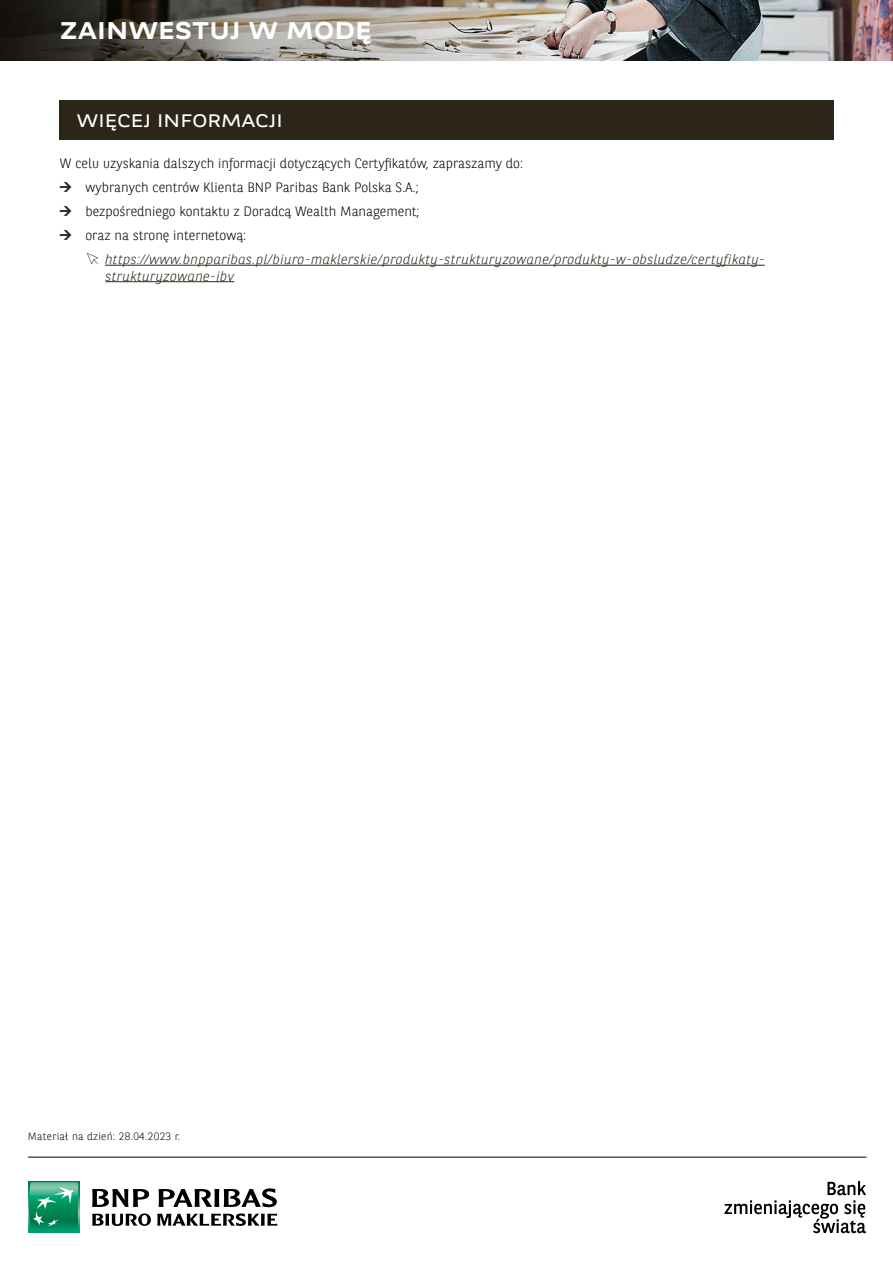
<style>
.page{position:relative;width:893px;height:1263px;background:#fff}
.page>*{position:absolute;margin:0;border:0;box-sizing:border-box;transform-origin:0 0}
.t1{font:700 24px "BNPP Expanded Sans";letter-spacing:.01em;color:#fff}
.t2{font:18px "BNPP Expanded Sans";letter-spacing:.01em;color:#fff}
.t3{font:300 13.5px/24px "BNPP Sans";color:#000}
.t4{font:italic 300 13.5px/16.5px "BNPP Sans";letter-spacing:.03em;color:#2d2618}
.t5{font:300 10.5px "BNPP Sans";letter-spacing:.03em;color:#000}
</style>
<div class="page">
<img style="left:0;top:0;width:893px;height:60px">
<div style="left:59px;top:101px;width:774px;height:39px;background:#2d2618"></div>
<hr style="left:105px;top:265px;width:660px;height:1px;background:#2d2618">
<hr style="left:105px;top:281px;width:129px;height:1px;background:#2d2618">
<svg style="left:87px;top:253px;width:11px;height:11px"></svg>
<hr style="left:28px;top:1157px;width:838px;height:1px;background:#000">
<svg style="left:724px;top:1181px;width:142px;height:52px"></svg>
<div style="left:28px;top:1181px;width:51px;height:52px;background:#009d6a"></div>
<svg style="left:29px;top:1182px;width:49px;height:46px"></svg>
<svg style="left:92px;top:1189px;width:57px;height:18px"></svg>
<svg style="left:159px;top:1188px;width:118px;height:19px"></svg>
<svg style="left:92px;top:1213px;width:59px;height:13px"></svg>
<svg style="left:157px;top:1213px;width:120px;height:13px"></svg>
<h1 class="t1" style="left:60px;top:14px;width:313px">ZAINWESTUJ W MODĘ</h1>
<h2 class="t2" style="left:77px;top:108px;width:208px">WIĘCEJ INFORMACJI</h2>
<p class="t3" style="left:85px;top:151px;width:439px;text-indent:-26px">W celu uzyskania dalszych informacji dotyczących Certyfikatów, zapraszamy do: wybranych centrów Klienta BNP Paribas Bank Polska S.A.;<br>bezpośredniego kontaktu z Doradcą Wealth Management;<br>oraz na stronę internetową:</p>
<p class="t4" style="left:105px;top:251px;width:661px">https://www.bnpparibas.pl/biuro-maklerskie/produkty-strukturyzowane/produkty-w-obsludze/certyfikaty&shy;strukturyzowane-ibv</p>
<p class="t5" style="left:28px;top:1129px;width:154px">Materiał na dzień: 28.04.2023 r.</p>
</div>
